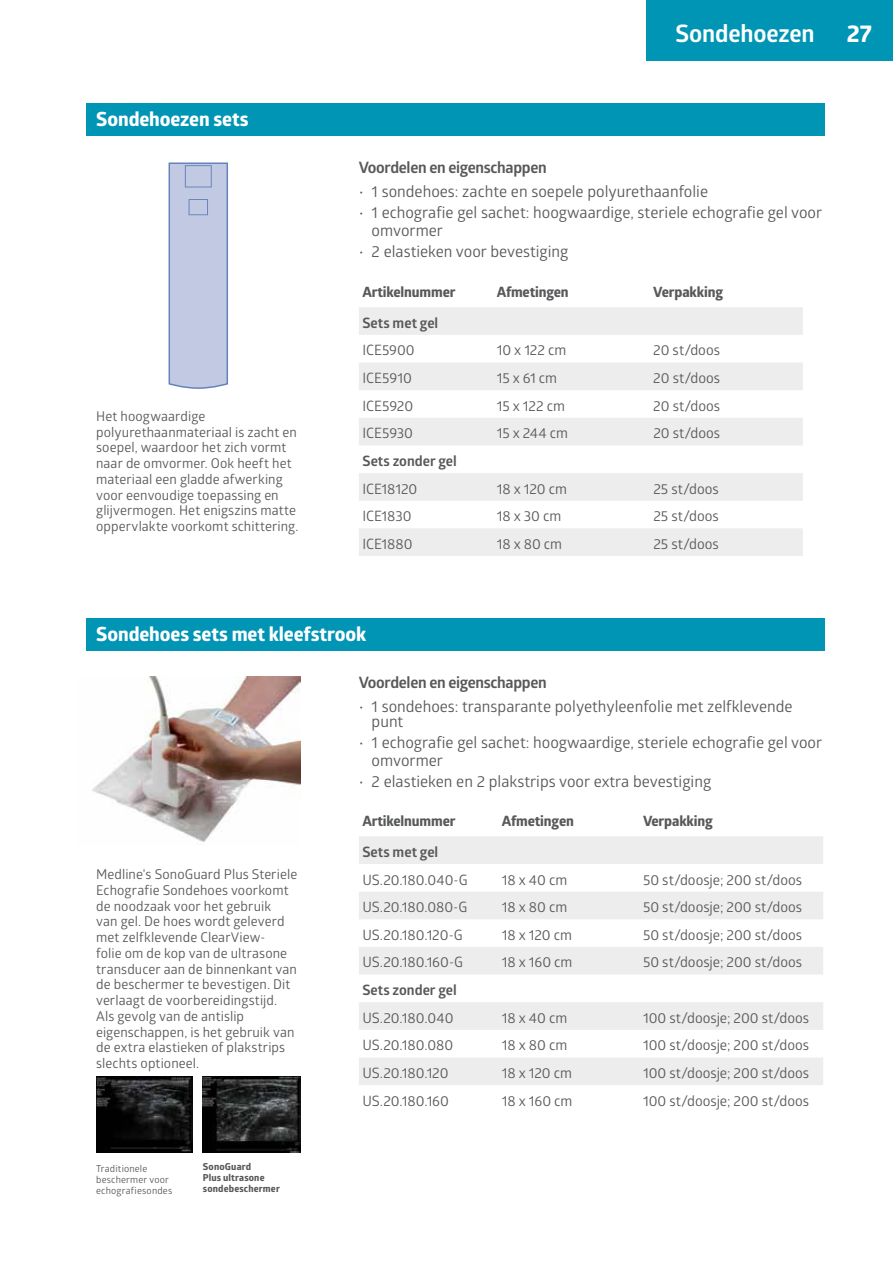
<style>
.page{position:relative;width:893px;height:1263px;background:#fff}
.page>*{position:absolute;margin:0;border:0;box-sizing:border-box;transform-origin:0 0}
.t1{font:700 24px "Glober";letter-spacing:-.005em;color:#fff}
.t2{font:700 24px "Globerx";color:#fff}
.t3{font:700 19.5px "Globerx";letter-spacing:-.005em;color:#fff}
.t4{font:15.75px/18px "Glober";color:#58595b}
.t5{font:700 15.75px "Glober";letter-spacing:-.02em;color:#58595b}
.t6{font:14.25px "Glober";letter-spacing:-.005em;color:#58595b}
.t7{font:700 14.25px "Globerx";letter-spacing:-.01em;color:#58595b}
.t8{font:700 14.25px "Glober";color:#58595b}
.t9{font:13.5px/15.8px "Glober";letter-spacing:.005em;color:#58595b}
.t10{font:9.6px/11.1px "Glober";letter-spacing:.02em;color:#58595b}
.t11{font:700 9.6px/11.1px "Globerx";letter-spacing:.015em;color:#58595b}
</style>
<div class="page">
<div style="left:647px;top:0;width:246px;height:61px;background:#0095b5"></div>
<div style="left:86px;top:104px;width:739px;height:32px;background:#0095b5"></div>
<div style="left:86px;top:618px;width:739px;height:32px;background:#0095b5"></div>
<svg style="left:359px;top:307px;width:444px;height:249px;fill:#ededee"></svg>
<svg style="left:359px;top:836px;width:464px;height:249px;fill:#ededee"></svg>
<div style="left:168px;top:162px;width:60px;height:227px;background:#c2cae3"></div>
<img style="left:92px;top:677px;width:209px;height:165px">
<img style="left:96px;top:1076px;width:97px;height:76px">
<img style="left:203px;top:1076px;width:98px;height:76px">
<h2 class="t3" style="left:96px;top:105px;width:154px">Sondehoezen sets</h2>
<p class="t9" style="left:96px;top:408px;width:204px">Het hoogwaardige polyurethaanmateriaal is zacht en soepel, waardoor het zich vormt naar de omvormer. Ook heeft het materiaal een gladde afwerking voor eenvoudige toepassing en glijvermogen. Het enigszins matte oppervlakte voorkomt schittering.</p>
<h1 class="t1" style="left:675px;top:17px;width:141px">Sondehoezen</h1>
<h1 class="t2" style="left:847px;top:16px;width:26px">27</h1>
<p class="t5" style="left:359px;top:156px;width:189px">Voordelen en eigenschappen</p>
<p class="t4" style="left:359px;top:182px;width:351px">• 1 sondehoes: zachte en soepele polyurethaanfolie</p>
<p class="t4" style="left:372px;top:203px;width:452px;text-indent:-13px">• 1 echografie gel sachet: hoogwaardige, steriele echografie gel voor omvormer</p>
<p class="t4" style="left:359px;top:242px;width:211px">• 2 elastieken voor bevestiging</p>
<p class="t7" style="left:362px;top:281px;width:95px">Artikelnummer</p>
<p class="t7" style="left:497px;top:281px;width:73px">Afmetingen</p>
<p class="t7" style="left:653px;top:281px;width:71px">Verpakking</p>
<p class="t8" style="left:362px;top:312px;width:77px">Sets met gel</p>
<p class="t6" style="left:362px;top:340px;width:54px">ICE5900</p>
<p class="t6" style="left:497px;top:340px;width:71px">10 x 122 cm</p>
<p class="t6" style="left:653px;top:340px;width:68px">20 st/doos</p>
<p class="t6" style="left:362px;top:368px;width:51px">ICE5910</p>
<p class="t6" style="left:497px;top:368px;width:62px">15 x 61 cm</p>
<p class="t6" style="left:653px;top:368px;width:68px">20 st/doos</p>
<p class="t6" style="left:362px;top:396px;width:52px">ICE5920</p>
<p class="t6" style="left:497px;top:396px;width:70px">15 x 122 cm</p>
<p class="t6" style="left:653px;top:396px;width:68px">20 st/doos</p>
<p class="t6" style="left:362px;top:423px;width:52px">ICE5930</p>
<p class="t6" style="left:497px;top:423px;width:73px">15 x 244 cm</p>
<p class="t6" style="left:653px;top:423px;width:68px">20 st/doos</p>
<p class="t8" style="left:362px;top:451px;width:96px">Sets zonder gel</p>
<p class="t6" style="left:362px;top:478px;width:56px">ICE18120</p>
<p class="t6" style="left:497px;top:478px;width:72px">18 x 120 cm</p>
<p class="t6" style="left:653px;top:478px;width:67px">25 st/doos</p>
<p class="t6" style="left:362px;top:506px;width:51px">ICE1830</p>
<p class="t6" style="left:497px;top:506px;width:66px">18 x 30 cm</p>
<p class="t6" style="left:653px;top:506px;width:67px">25 st/doos</p>
<p class="t6" style="left:362px;top:534px;width:52px">ICE1880</p>
<p class="t6" style="left:497px;top:534px;width:67px">18 x 80 cm</p>
<p class="t6" style="left:653px;top:534px;width:67px">25 st/doos</p>
<h2 class="t3" style="left:96px;top:620px;width:272px">Sondehoes sets met kleefstrook</h2>
<p class="t9" style="left:96px;top:866px;width:203px">Medline's SonoGuard Plus Steriele<br>Echografie Sondehoes voorkomt de noodzaak voor het gebruik<br>van gel. De hoes wordt geleverd met zelfklevende ClearView-<br>folie om de kop van de ultrasone transducer aan de binnenkant van de beschermer te bevestigen. Dit verlaagt de voorbereidingstijd.<br>Als gevolg van de antislip eigenschappen, is het gebruik van de extra elastieken of plakstrips slechts optioneel.</p>
<p class="t10" style="left:96px;top:1162px;width:78px">Traditionele beschermer voor echografiesondes</p>
<p class="t11" style="left:203px;top:1161px;width:79px">SonoGuard<br>Plus ultrasone sondebeschermer</p>
<p class="t5" style="left:359px;top:671px;width:189px">Voordelen en eigenschappen</p>
<p class="t4" style="left:372px;top:697px;width:423px;line-height:15.8px;text-indent:-13px">• 1 sondehoes: transparante polyethyleenfolie met zelfklevende punt</p>
<p class="t4" style="left:372px;top:733px;width:452px;text-indent:-13px">• 1 echografie gel sachet: hoogwaardige, steriele echografie gel voor omvormer</p>
<p class="t4" style="left:359px;top:772px;width:354px">• 2 elastieken en 2 plakstrips voor extra bevestiging</p>
<p class="t7" style="left:362px;top:811px;width:95px">Artikelnummer</p>
<p class="t7" style="left:502px;top:811px;width:73px">Afmetingen</p>
<p class="t7" style="left:643px;top:811px;width:71px">Verpakking</p>
<p class="t8" style="left:362px;top:841px;width:77px">Sets met gel</p>
<p class="t6" style="left:362px;top:869px;width:107px">US.20.180.040-G</p>
<p class="t6" style="left:502px;top:869px;width:67px">18 x 40 cm</p>
<p class="t6" style="left:643px;top:869px;width:161px">50 st/doosje; 200 st/doos</p>
<p class="t6" style="left:362px;top:897px;width:106px">US.20.180.080-G</p>
<p class="t6" style="left:502px;top:897px;width:67px">18 x 80 cm</p>
<p class="t6" style="left:643px;top:897px;width:161px">50 st/doosje; 200 st/doos</p>
<p class="t6" style="left:362px;top:925px;width:102px">US.20.180.120-G</p>
<p class="t6" style="left:502px;top:925px;width:72px">18 x 120 cm</p>
<p class="t6" style="left:643px;top:925px;width:161px">50 st/doosje; 200 st/doos</p>
<p class="t6" style="left:362px;top:952px;width:102px">US.20.180.160-G</p>
<p class="t6" style="left:502px;top:952px;width:72px">18 x 160 cm</p>
<p class="t6" style="left:643px;top:952px;width:161px">50 st/doosje; 200 st/doos</p>
<p class="t8" style="left:362px;top:980px;width:96px">Sets zonder gel</p>
<p class="t6" style="left:362px;top:1008px;width:93px">US.20.180.040</p>
<p class="t6" style="left:502px;top:1008px;width:67px">18 x 40 cm</p>
<p class="t6" style="left:643px;top:1008px;width:168px">100 st/doosje; 200 st/doos</p>
<p class="t6" style="left:362px;top:1035px;width:92px">US.20.180.080</p>
<p class="t6" style="left:502px;top:1035px;width:67px">18 x 80 cm</p>
<p class="t6" style="left:643px;top:1035px;width:168px">100 st/doosje; 200 st/doos</p>
<p class="t6" style="left:362px;top:1063px;width:88px">US.20.180.120</p>
<p class="t6" style="left:502px;top:1063px;width:72px">18 x 120 cm</p>
<p class="t6" style="left:643px;top:1063px;width:168px">100 st/doosje; 200 st/doos</p>
<p class="t6" style="left:362px;top:1090px;width:88px">US.20.180.160</p>
<p class="t6" style="left:502px;top:1090px;width:72px">18 x 160 cm</p>
<p class="t6" style="left:643px;top:1090px;width:168px">100 st/doosje; 200 st/doos</p>
</div>
